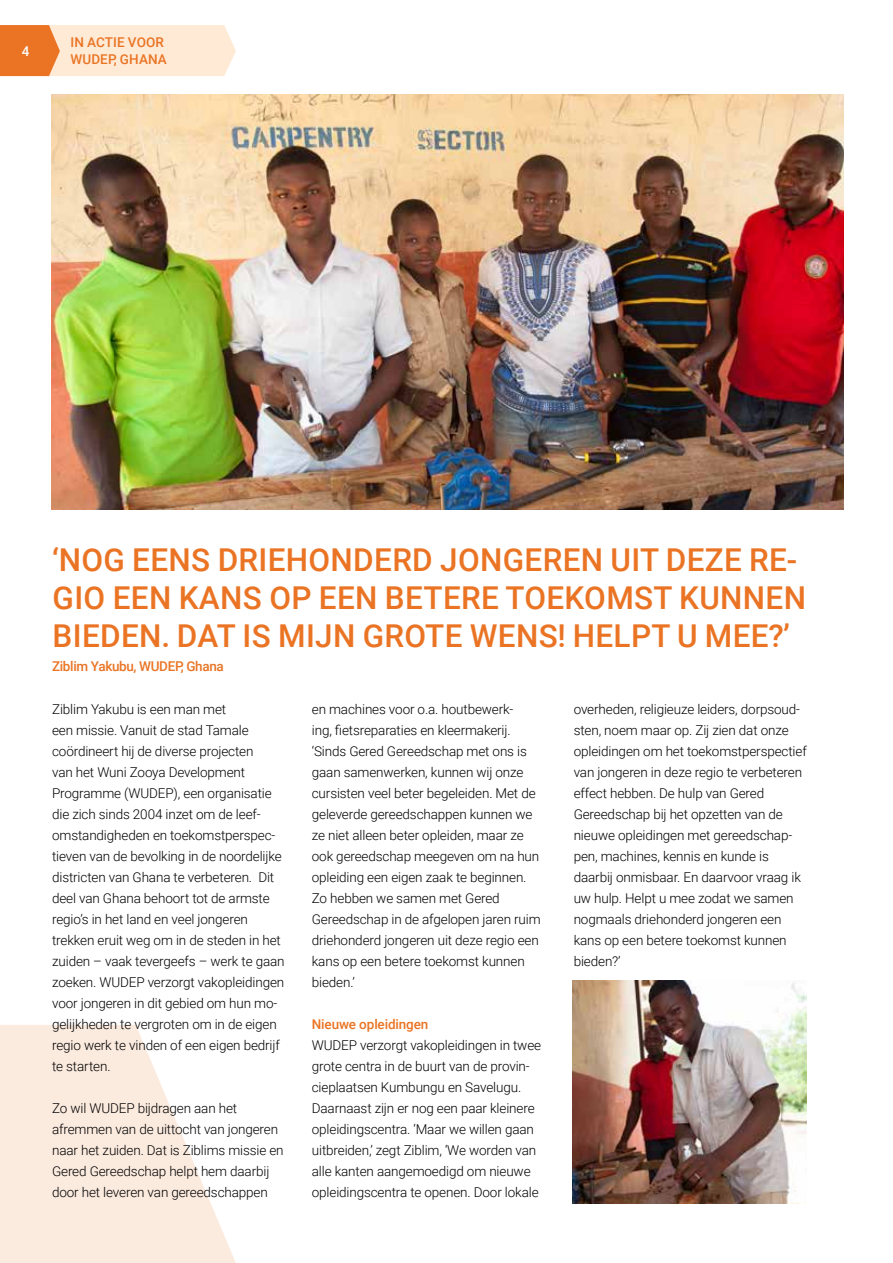
<style>
.page{position:relative;width:893px;height:1263px;background:#fff}
.page>*{position:absolute;margin:0;border:0;box-sizing:border-box;transform-origin:0 0}
.t1{font:500 31.5px/37.8px "Roboto";letter-spacing:.01em;color:#ea7424}
.t2{font:300 13.5px/21px "Roboto";letter-spacing:-.01em;color:#000}
.t3{font:500 13.5px "Roboto";letter-spacing:-.01em;color:#ea7424}
.t4{font:500 13.5px/16.5px "Roboto";letter-spacing:.01em;color:#ea7424}
.t5{font:500 13.5px "Roboto";color:#fff}
</style>
<div class="page">
<svg style="left:0;top:1025px;width:236px;height:238px;fill:#fbeade"></svg>
<img style="left:51px;top:94px;width:792px;height:415px">
<img style="left:573px;top:980px;width:234px;height:223px">
<svg style="left:0;top:25px;width:236px;height:51px;background:#facfae"></svg>
<p class="t5" style="left:22px;top:42px;width:9px">4</p>
<p class="t4" style="left:70px;top:34px;width:98px">IN ACTIE VOOR<br>WUDEP, GHANA</p>
<h1 class="t1" style="left:52px;top:540px;width:755px">‘NOG EENS DRIEHONDERD JONGEREN UIT DEZE RE-<br>GIO EEN KANS OP EEN BETERE TOEKOMST KUNNEN<br>BIEDEN. DAT IS MIJN GROTE WENS! HELPT U MEE?’</h1>
<p class="t3" style="left:52px;top:657px;width:173px">Ziblim Yakubu, WUDEP, Ghana</p>
<p class="t2" style="left:52px;top:698px;width:234px">Ziblim Yakubu is een man met<br>een missie. Vanuit de stad Tamale coördineert hij de diverse projecten<br>van het Wuni Zooya Development Programme (WUDEP), een organisatie die zich sinds 2004 inzet om de leef&shy;omstandigheden en toekomstperspec&shy;tieven van de bevolking in de noordelijke districten van Ghana te verbeteren. Dit deel van Ghana behoort tot de armste regio’s in het land en veel jongeren trekken eruit weg om in de steden in het zuiden – vaak tevergeefs – werk te gaan zoeken. WUDEP verzorgt vakopleidingen voor jongeren in dit gebied om hun mo&shy;gelijkheden te vergroten om in de eigen regio werk te vinden of een eigen bedrijf te starten.</p>
<p class="t2" style="left:52px;top:1097px;width:233px">Zo wil WUDEP bijdragen aan het afremmen van de uittocht van jongeren naar het zuiden. Dat is Ziblims missie en Gered Gereedschap helpt hem daarbij door het leveren van gereedschappen</p>
<p class="t2" style="left:312px;top:698px;width:230px">en machines voor o.a. houtbewerk-<br>ing, fietsreparaties en kleermakerij. ‘Sinds Gered Gereedschap met ons is gaan samenwerken, kunnen wij onze cursisten veel beter begeleiden. Met de geleverde gereedschappen kunnen we ze niet alleen beter opleiden, maar ze ook gereedschap meegeven om na hun opleiding een eigen zaak te beginnen.<br>Zo hebben we samen met Gered Gereedschap in de afgelopen jaren ruim driehonderd jongeren uit deze regio een kans op een betere toekomst kunnen bieden.’</p>
<p class="t3" style="left:312px;top:1015px;width:118px">Nieuwe opleidingen</p>
<p class="t2" style="left:312px;top:1034px;width:231px">WUDEP verzorgt vakopleidingen in twee grote centra in de buurt van de provin&shy;cieplaatsen Kumbungu en Savelugu.<br>Daarnaast zijn er nog een paar kleinere opleidingscentra. ‘Maar we willen gaan uitbreiden,’ zegt Ziblim, ‘We worden van alle kanten aangemoedigd om nieuwe opleidingscentra te openen. Door lokale</p>
<p class="t2" style="left:574px;top:698px;width:235px">overheden, religieuze leiders, dorpsoud&shy;sten, noem maar op. Zij zien dat onze opleidingen om het toekomstperspectief van jongeren in deze regio te verbeteren effect hebben. De hulp van Gered Gereedschap bij het opzetten van de nieuwe opleidingen met gereedschap&shy;pen, machines, kennis en kunde is daarbij onmisbaar. En daarvoor vraag ik uw hulp. Helpt u mee zodat we samen nogmaals driehonderd jongeren een kans op een betere toekomst kunnen bieden?’</p>
</div>
